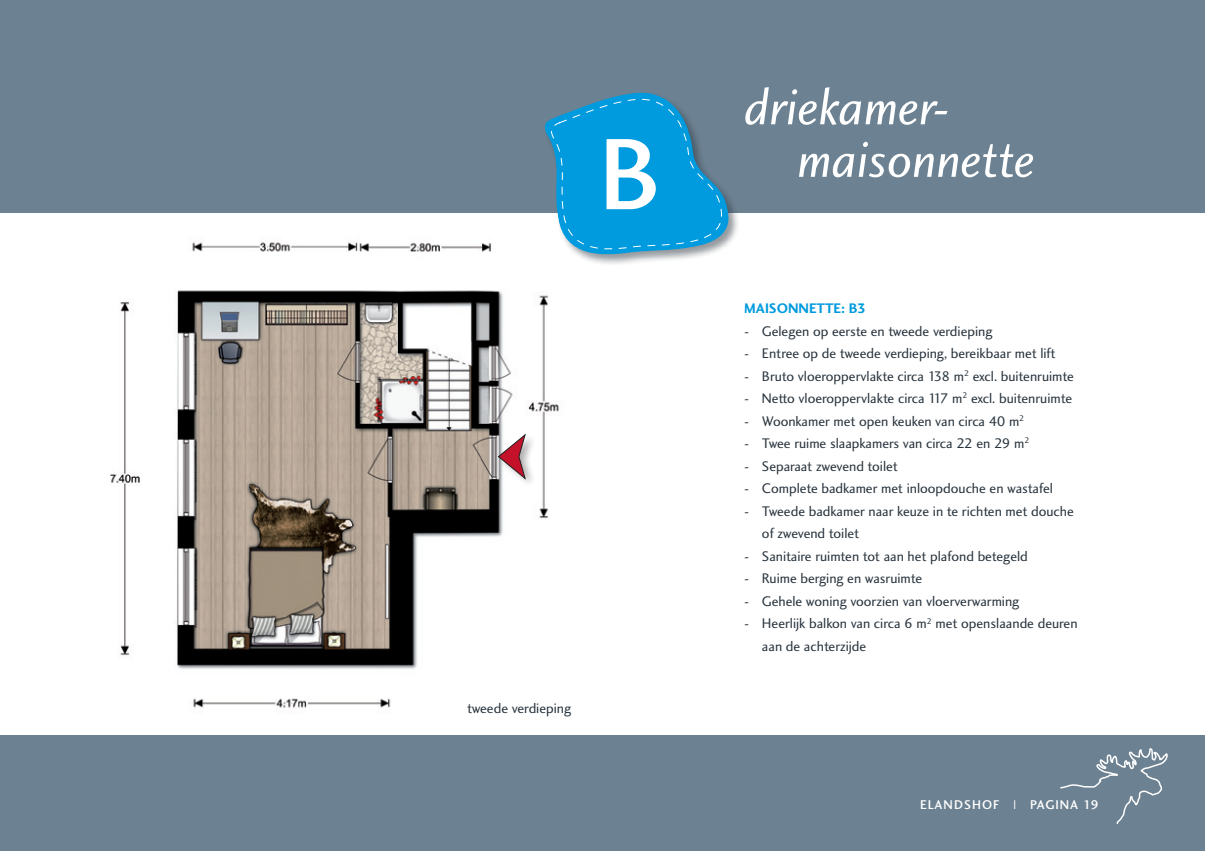
<style>
.page{position:relative;width:1205px;height:851px;background:#fff}
.page>*{position:absolute;margin:0;border:0;box-sizing:border-box;transform-origin:0 0}
.t1{font:105px "Charlotte Sans Medium Plain";color:#fff}
.t2{font:52.5px/52.5px "Charlotte Sans Book Italic Plain";color:#fff}
.t3{font:14.38px/22.5px "Charlotte Sans Book Plain";color:#28333d}
.t4{font:14.38px "Charlotte Sans Book Plain";letter-spacing:-.02em;color:#28333d}
.t5{font:14.38px "Charlotte Sans Bold Plain";color:#009bde}
.t6{font:13.12px "Charlotte Sans Medium Plain";letter-spacing:.08em;color:#fff}
</style>
<div class="page">
<img style="left:110px;top:242px;width:449px;height:466px">
<div style="left:0;top:0;width:1205px;height:213px;background:#6c8191"></div>
<div style="left:0;top:735px;width:1205px;height:115px;background:#6c8191"></div>
<svg style="left:1060px;top:748px;width:108px;height:76px"></svg>
<div style="left:543px;top:91px;width:197px;height:175px;background:#28333d;opacity:.5"></div>
<svg style="left:540px;top:91px;width:192px;height:166px"></svg>
<div style="left:497px;top:431px;width:39px;height:56px;background:#231f20;opacity:.35"></div>
<svg style="left:498px;top:434px;width:28px;height:45px"></svg>
<h1 class="t1" style="left:599px;top:111px;width:62px">B</h1>
<p class="t3" style="left:467px;top:697px;width:106px">tweede verdieping</p>
<h2 class="t2" style="left:797px;top:80px;width:239px;text-indent:-53px">driekamer&shy;maisonnette</h2>
<p class="t5" style="left:744px;top:299px;width:10px">MAISONNETTE</p>
<p class="t5" style="left:841px;top:299px;width:26px">: B3</p>
<p class="t3" style="left:744px;top:319px;width:250px">- Gelegen op eerste en tweede verdieping</p>
<p class="t3" style="left:744px;top:342px;width:313px">- Entree op de tweede verdieping, bereikbaar met lift</p>
<p class="t3" style="left:744px;top:364px;width:331px">- Bruto vloeroppervlakte circa 138 m<sup>2</sup> excl. buitenruimte</p>
<p class="t3" style="left:744px;top:387px;width:329px">- Netto vloeroppervlakte circa 117 m<sup>2</sup> excl. buitenruimte</p>
<p class="t4" style="left:744px;top:412px;width:282px">- Woonkamer met open keuken van circa 40 m<sup>2</sup></p>
<p class="t4" style="left:744px;top:434px;width:287px">- Twee ruime slaapkamers van circa 22 en 29 m<sup>2</sup></p>
<p class="t3" style="left:744px;top:454px;width:155px">- Separaat zwevend toilet</p>
<p class="t3" style="left:744px;top:477px;width:310px">- Complete badkamer met inloopdouche en wastafel</p>
<p class="t3" style="left:762px;top:499px;width:313px;text-indent:-18px">- Tweede badkamer naar keuze in te richten met douche of zwevend toilet</p>
<p class="t3" style="left:744px;top:544px;width:285px">- Sanitaire ruimten tot aan het plafond betegeld</p>
<p class="t3" style="left:744px;top:567px;width:179px">- Ruime berging en wasruimte</p>
<p class="t4" style="left:744px;top:592px;width:277px">- Gehele woning voorzien van vloerverwarming</p>
<p class="t3" style="left:762px;top:612px;width:317px;text-indent:-18px">- Heerlijk balkon van circa 6 m<sup>2</sup> met openslaande deuren aan de achterzijde</p>
<p class="t6" style="left:920px;top:796px;width:180px">ELANDSHOF | PAGINA 19</p>
</div>
